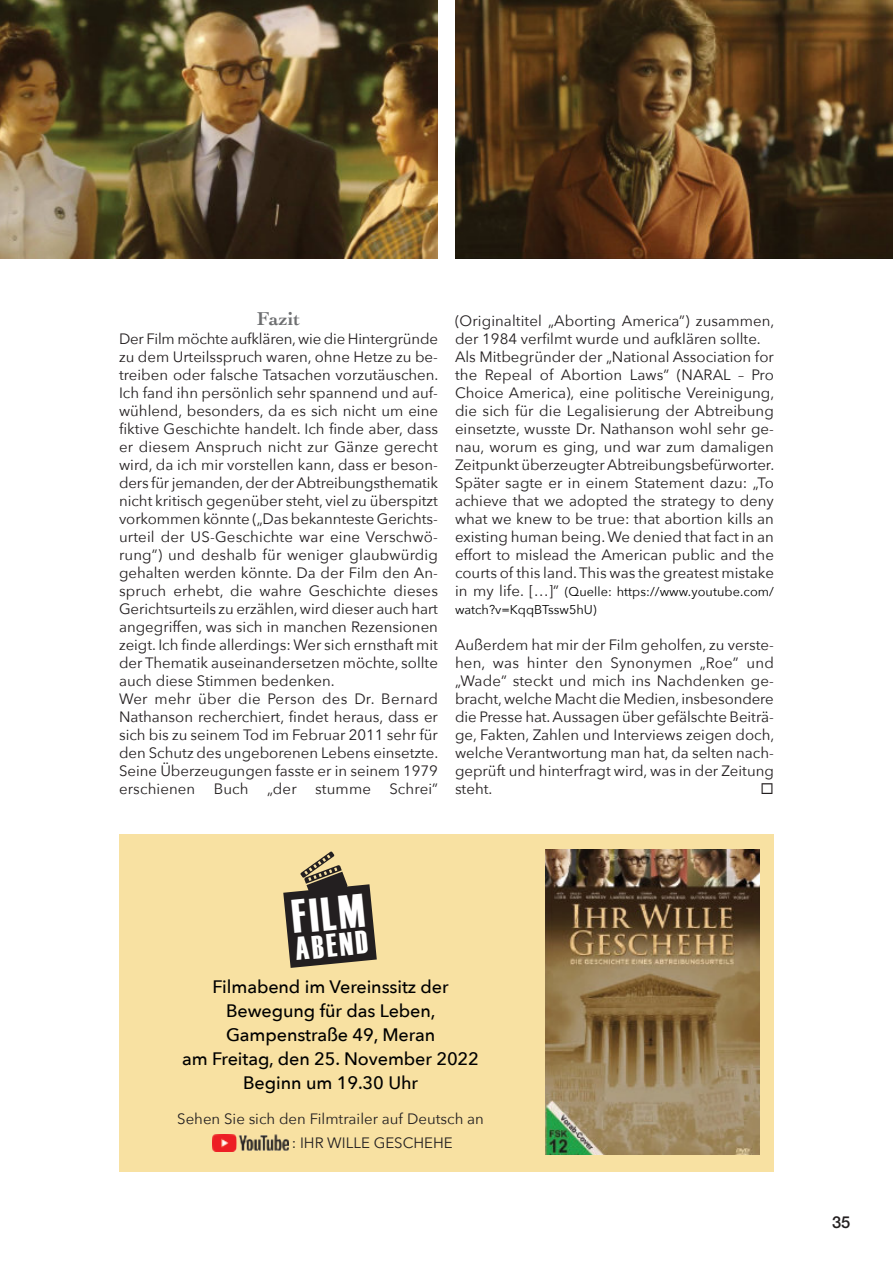
<style>
.page{position:relative;width:893px;height:1263px;background:#fff}
.page>*{position:absolute;margin:0;border:0;box-sizing:border-box;transform-origin:0 0}
.t1{font:47.1px "Haettenschweiler";color:#fff;scale:.95 1}
.t2{font:32.55px "Haettenschweiler";color:#fff;scale:.95 1}
.t3{font:700 19.5px "Cochin";color:#6d6e70}
.t4{font:500 18px/24px "Avenir Next";letter-spacing:-.005em;color:#000;text-align:center}
.t5{font:500 16.5px "Helvetica Neue LT Pro";color:#231f20}
.t6{font:15px/18px "Avenir Next";color:#231f20}
.t7{font:12.75px/18px "Avenir Next";letter-spacing:.005em;color:#000}
.s1{font-size:15px;color:#231f20}
</style>
<div class="page">
<div style="left:119px;top:834px;width:655px;height:337px;background:#f8e1a2"></div>
<img style="left:212px;top:1134px;width:76px;height:17px">
<img style="left:545px;top:849px;width:215px;height:305px">
<img style="left:455px;top:0;width:438px;height:259px">
<img style="left:0;top:0;width:438px;height:259px">
<svg style="left:283px;top:851px;width:94px;height:117px"></svg>
<h3 class="t3" style="left:257px;top:311px;width:45px">Fazit</h3>
<p class="t6" style="left:119px;top:330px;width:321px">Der Film möchte aufklären, wie die Hintergründe zu dem Urteilsspruch waren, ohne Hetze zu be&shy;treiben oder falsche Tatsachen vorzutäuschen.<br>Ich fand ihn persönlich sehr spannend und auf&shy;wühlend, besonders, da es sich nicht um eine fiktive Geschichte handelt. Ich finde aber, dass er diesem Anspruch nicht zur Gänze gerecht wird, da ich mir vorstellen kann, dass er beson&shy;ders für jemanden, der der Abtreibungsthematik nicht kritisch gegenüber steht, viel zu überspitzt vorkommen könnte („Das bekannteste Gerichts&shy;urteil der US-Geschichte war eine Verschwö&shy;rung”) und deshalb für weniger glaubwürdig gehalten werden könnte. Da der Film den An&shy;spruch erhebt, die wahre Geschichte dieses Gerichtsurteils zu erzählen, wird dieser auch hart angegriffen, was sich in manchen Rezensionen zeigt. Ich finde allerdings: Wer sich ernsthaft mit der Thematik auseinandersetzen möchte, sollte auch diese Stimmen bedenken.<br>Wer mehr über die Person des Dr. Bernard Nathanson recherchiert, findet heraus, dass er sich bis zu seinem Tod im Februar 2011 sehr für den Schutz des ungeborenen Lebens einsetzte.<br>Seine Überzeugungen fasste er in seinem 1979 erschienen Buch „der stumme Schrei”</p>
<p class="t6" style="left:455px;top:312px;width:321px">(Originaltitel „Aborting America”) zusammen, der 1984 verfilmt wurde und aufklären sollte.<br>Als Mitbegründer der „National Association for the Repeal of Abortion Laws” (NARAL – Pro Choice America), eine politische Vereinigung, die sich für die Legalisierung der Abtreibung einsetzte, wusste Dr. Nathanson wohl sehr ge&shy;nau, worum es ging, und war zum damaligen Zeitpunkt überzeugter Abtreibungsbefürworter.<br>Später sagte er in einem Statement dazu: „To achieve that we adopted the strategy to deny what we knew to be true: that abortion kills an existing human being. We denied that fact in an effort to mislead the American public and the courts of this land. This was the greatest mistake</p>
<p class="t7" style="left:455px;top:582px;width:320px"><span class="s1">in my life. […]”</span> (Quelle: https://www.youtube.com/ watch?v=KqqBTssw5hU)</p>
<p class="t6" style="left:455px;top:636px;width:321px;text-align:justify">Außerdem hat mir der Film geholfen, zu verste&shy;hen, was hinter den Synonymen „Roe” und „Wade” steckt und mich ins Nachdenken ge&shy;bracht, welche Macht die Medien, insbesondere die Presse hat. Aussagen über gefälschte Beiträ&shy;ge, Fakten, Zahlen und Interviews zeigen doch, welche Verantwortung man hat, da selten nach&shy;geprüft und hinterfragt wird, was in der Zeitung steht.</p>
<h1 class="t1" style="left:290px;top:901px;width:78px;rotate:-6deg">FILM</h1>
<h2 class="t2" style="left:294px;top:938px;width:78px;rotate:-6deg">ABEND</h2>
<p class="t4" style="left:182px;top:975px;width:298px">Filmabend im Vereinssitz der<br>Bewegung für das Leben,<br>Gampenstraße 49, Meran<br>am Freitag, den 25. November 2022<br>Beginn um 19.30 Uhr</p>
<p class="t6" style="left:292px;top:1107px;width:194px;line-height:24px;text-indent:-114px">Sehen Sie sich den Filmtrailer auf Deutsch an : IHR WILLE GESCHEHE</p>
<p class="t5" style="left:832px;top:1216px;width:20px">35</p>
</div>
